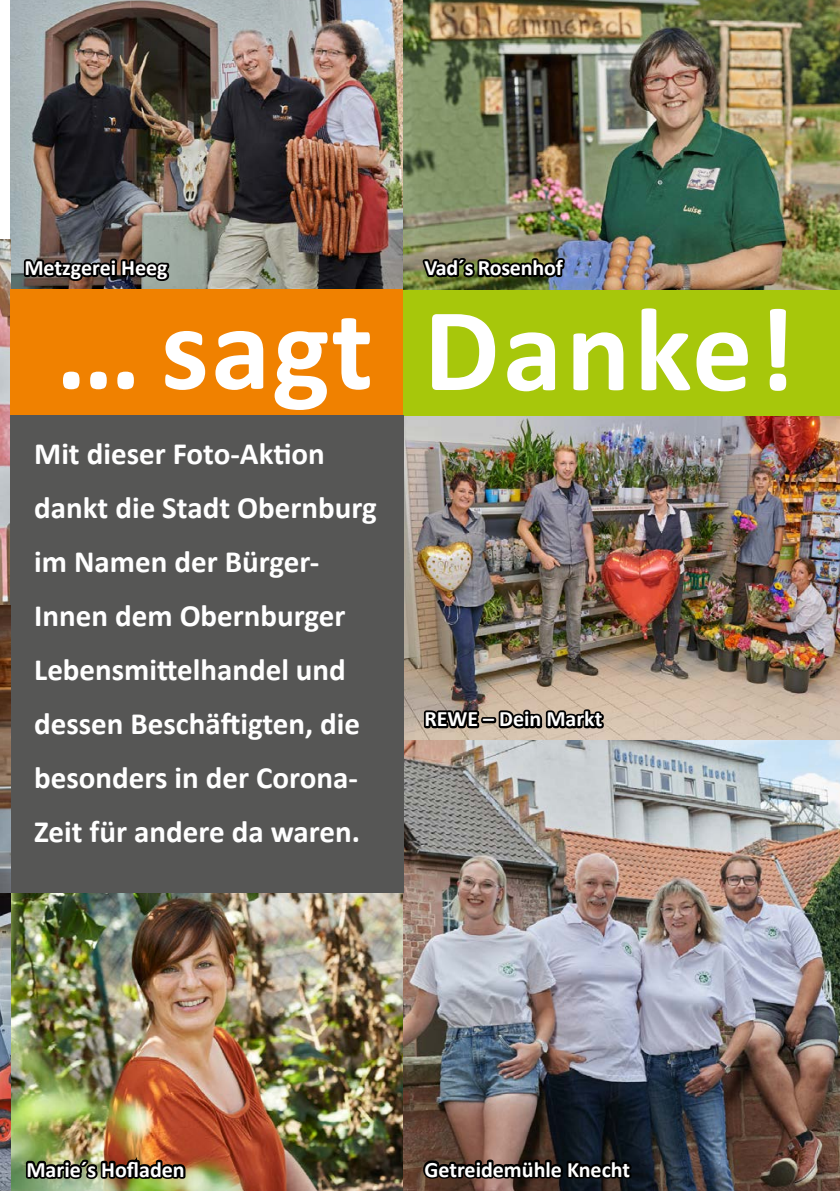
<style>
.page{position:relative;width:840px;height:1191px;background:#fff}
.page>*{position:absolute;margin:0;border:0;box-sizing:border-box;transform-origin:0 0}
.t1{font:700 120px "Calibri";letter-spacing:.02em;color:#fff}
.t2{font:700 31px/54px "Calibri";color:#fff}
.t3{font:700 22px "Calibri";color:#fff}
</style>
<div class="page">
<img style="left:10px;top:0;width:829px;height:290px">
<img style="left:20px;top:239px;width:152px;height:51px">
<img style="left:403px;top:416px;width:436px;height:775px">
<svg style="left:420px;top:682px;width:186px;height:77px;background:#9e9186"></svg>
<img style="left:0;top:239px;width:10px;height:952px">
<img style="left:10px;top:876px;width:394px;height:315px">
<img style="left:22px;top:1141px;width:165px;height:50px">
<div style="left:10px;top:290px;width:393px;height:126px;background:#f08100"></div>
<div style="left:403px;top:290px;width:436px;height:126px;background:#a7c70b"></div>
<img style="left:420px;top:235px;width:147px;height:55px">
<svg style="left:420px;top:1155px;width:214px;height:27px;background:#211a17"></svg>
<div style="left:10px;top:415px;width:393px;height:477px;background:#565655"></div>
<p class="t3" style="left:24px;top:254px;width:145px">Metzgerei Heeg</p>
<p class="t3" style="left:424px;top:254px;width:140px">Vad´s Rosenhof</p>
<h1 class="t1" style="left:56px;top:276px;width:740px">… sagt Danke!</h1>
<p class="t2" style="left:34px;top:425px;width:344px">Mit dieser Foto-Aktion dankt die Stadt Obernburg im Namen der Bürger-<br>Innen dem Obernburger<br>Lebensmittelhandel und dessen Beschäftigten, die besonders in der Corona-<br>Zeit für andere da waren.</p>
<p class="t3" style="left:424px;top:705px;width:179px">REWE – Dein Markt</p>
<p class="t3" style="left:26px;top:1155px;width:160px">Marie´s Hofladen</p>
<p class="t3" style="left:424px;top:1155px;width:207px">Getreidemühle Knecht</p>
</div>
